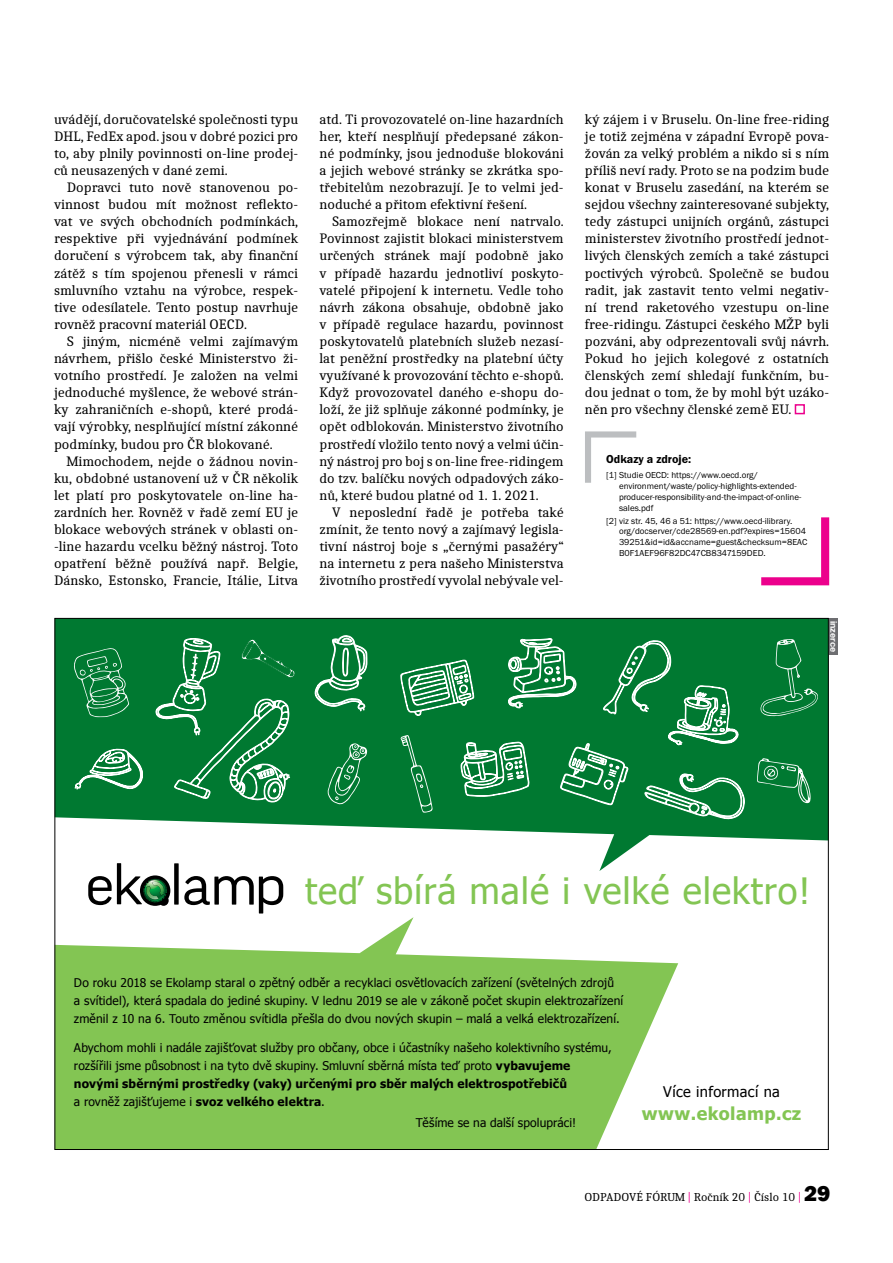
<style>
.page{position:relative;width:893px;height:1263px;background:#fff}
.page>*{position:absolute;margin:0;border:0;box-sizing:border-box;transform-origin:0 0}
.t1{font:36.3px "Tahoma";letter-spacing:.025em;color:#83c553}
.t2{font:700 17.7px "Tahoma";letter-spacing:.025em;color:#83c553}
.t3{font:14.7px "Tahoma";letter-spacing:.025em;color:#000}
.t4{font:14.25px/17.1px "Caladea";color:#000;text-align:justify}
.t5{font:12px/18px "Tahoma";letter-spacing:.01em;color:#000}
.t6{font:12px "Caladea";color:#000}
.t7{font:12px "Franklin Got Itc TOT Dem";color:#000}
.t8{font:9px/10.8px "Franklin Got Itc TOT Boo";color:#000}
.t9{font:700 9px "Helvetica Neue LT Pro";color:#fff}
.s1{font-weight:700}
.s2{color:#ec008c}
.s3{font-family:"Franklin Gothic";font-weight:800;font-size:22.5px}
</style>
<div class="page">
<div style="left:795px;top:404px;width:10px;height:10px;border:2px solid #ec008c"></div>
<svg style="left:761px;top:517px;width:68px;height:68px"></svg>
<svg style="left:585px;top:431px;width:51px;height:52px"></svg>
<div style="left:827px;top:618px;width:11px;height:37px;background:#6d6e71"></div>
<svg style="left:57px;top:620px;width:769px;height:251px;fill:#007931"></svg>
<svg style="left:57px;top:917px;width:621px;height:231px;fill:#83c553"></svg>
<svg style="left:88px;top:863px;width:195px;height:50px"></svg>
<svg style="left:315px;top:629px;width:52px;height:82px;background:#38965e"></svg>
<svg style="left:327px;top:743px;width:40px;height:61px;background:#258c4f"></svg>
<svg style="left:757px;top:758px;width:54px;height:45px;background:#238b4d"></svg>
<svg style="left:73px;top:647px;width:56px;height:70px;background:#228a4c"></svg>
<svg style="left:156px;top:638px;width:140px;height:165px;background:#20894b"></svg>
<svg style="left:75px;top:749px;width:68px;height:40px"></svg>
<svg style="left:760px;top:639px;width:58px;height:77px;background:#158442"></svg>
<svg style="left:400px;top:638px;width:344px;height:181px;background:#218a4b"></svg>
<p class="t4" style="left:54px;top:110px;width:246px">uvádějí, doručovatelské společnosti typu DHL, FedEx apod. jsou v dobré pozici pro to, aby plnily povinnosti on-line prodej&shy;ců neusazených v dané zemi.</p>
<p class="t4" style="left:54px;top:178px;width:246px;text-indent:13px">Dopravci tuto nově stanovenou po&shy;vinnost budou mít možnost reflekto&shy;vat ve svých obchodních podmínkách, respektive při vyjednávání podmínek doručení s výrobcem tak, aby finanční zátěž s tím spojenou přenesli v rámci smluvního vztahu na výrobce, respek&shy;tive odesílatele. Tento postup navrhuje rovněž pracovní materiál OECD.</p>
<p class="t4" style="left:54px;top:332px;width:246px;text-indent:13px">S jiným, nicméně velmi zajímavým návrhem, přišlo české Ministerstvo ži&shy;votního prostředí. Je založen na velmi jednoduché myšlence, že webové strán&shy;ky zahraničních e-shopů, které prodá&shy;vají výrobky, nesplňující místní zákonné podmínky, budou pro ČR blokované.</p>
<p class="t4" style="left:54px;top:452px;width:246px;text-indent:13px">Mimochodem, nejde o žádnou novin&shy;ku, obdobné ustanovení už v ČR několik let platí pro poskytovatele on-line ha&shy;zardních her. Rovněž v řadě zemí EU je blokace webových stránek v oblasti on--line hazardu vcelku běžný nástroj. Toto opatření běžně používá např. Belgie, Dánsko, Estonsko, Francie, Itálie, Litva</p>
<p class="t4" style="left:319px;top:110px;width:246px">atd. Ti provozovatelé on-line hazardních her, kteří nesplňují předepsané zákon&shy;né podmínky, jsou jednoduše blokováni a jejich webové stránky se zkrátka spo&shy;třebitelům nezobrazují. Je to velmi jed&shy;noduché a přitom efektivní řešení.</p>
<p class="t4" style="left:319px;top:213px;width:246px;text-indent:13px">Samozřejmě blokace není natrvalo.<br>Povinnost zajistit blokaci ministerstvem určených stránek mají podobně jako v případě hazardu jednotliví poskyto&shy;vatelé připojení k internetu. Vedle toho návrh zákona obsahuje, obdobně jako v případě regulace hazardu, povinnost poskytovatelů platebních služeb nezasí&shy;lat peněžní prostředky na platební účty využívané k provozování těchto e-shopů.<br>Když provozovatel daného e-shopu do&shy;loží, že již splňuje zákonné podmínky, je opět odblokován. Ministerstvo životního prostředí vložilo tento nový a velmi účin&shy;ný nástroj pro boj s on-line free-ridingem do tzv. balíčku nových odpadových záko&shy;nů, které budou platné od 1. 1. 2021.</p>
<p class="t4" style="left:319px;top:503px;width:246px;text-indent:13px">V neposlední řadě je potřeba také zmínit, že tento nový a zajímavý legisla&shy;tivní nástroj boje s „černými pasažéry“ na internetu z pera našeho Ministerstva životního prostředí vyvolal nebývale vel-</p>
<p class="t4" style="left:585px;top:110px;width:246px">ký zájem i v Bruselu. On-line free-riding je totiž zejména v západní Evropě pova&shy;žován za velký problém a nikdo si s ním příliš neví rady. Proto se na podzim bude konat v Bruselu zasedání, na kterém se sejdou všechny zainteresované subjekty, tedy zástupci unijních orgánů, zástupci ministerstev životního prostředí jednot&shy;livých členských zemích a také zástupci poctivých výrobců. Společně se budou radit, jak zastavit tento velmi negativ&shy;ní trend raketového vzestupu on-line free-ridingu. Zástupci českého MŽP byli pozváni, aby odprezentovali svůj návrh.<br>Pokud ho jejich kolegové z ostatních členských zemí shledají funkčním, bu&shy;dou jednat o tom, že by mohl být uzáko&shy;něn pro všechny členské země EU.</p>
<p class="t7" style="left:606px;top:453px;width:86px">Odkazy a zdroje:</p>
<p class="t8" style="left:619px;top:470px;width:184px;text-indent:-13px">[1] Studie OECD: https://www.oecd.org/ environment/waste/policy-highlights-extended&shy;producer-responsibility-and-the-impact-of-online&shy;sales.pdf</p>
<p class="t8" style="left:619px;top:515px;width:190px;text-indent:-13px">[2] viz str. 45, 46 a 51: https://www.oecd-ilibrary. org/docserver/cde28569-en.pdf?expires=15604<br>39251&amp;id=id&amp;accname=guest&amp;checksum=8EAC B0F1AEF96F82DC47CB8347159DED.</p>
<p class="t9" style="left:839px;top:621px;width:33px;rotate:90deg">inzerce</p>
<h1 class="t1" style="left:305px;top:867px;width:507px">teď sbírá malé i velké elektro!</h1>
<p class="t5" style="left:74px;top:973px;width:551px">Do roku 2018 se Ekolamp staral o zpětný odběr a recyklaci osvětlovacích zařízení (světelných zdrojů a svítidel), která spadala do jediné skupiny. V lednu 2019 se ale v zákoně počet skupin elektrozařízení změnil z 10 na 6. Touto změnou svítidla přešla do dvou nových skupin ‒ malá a velká elektrozařízení.</p>
<p class="t5" style="left:74px;top:1038px;width:539px">Abychom mohli i nadále zajišťovat služby pro občany, obce i účastníky našeho kolektivního systému, rozšířili jsme působnost i na tyto dvě skupiny. Smluvní sběrná místa teď proto <span class="s1">vybavujeme novými sběrnými prostředky (vaky) určenými pro sběr malých elektrospotřebičů<br></span>a rovněž zajišťujeme i <span class="s1">svoz velkého elektra</span>.</p>
<p class="t5" style="left:416px;top:1113px;width:162px">Těšíme se na další spolupráci!</p>
<p class="t3" style="left:663px;top:1082px;width:118px">Více informací na</p>
<p class="t2" style="left:642px;top:1101px;width:161px">www.ekolamp.cz</p>
<p class="t6" style="left:584px;top:1190px;width:248px">ODPADOVÉ FÓRUM <span class="s2">|</span> Ročník 20 <span class="s2">|</span> Číslo 10 <span class="s2">|</span> <span class="s3">29</span></p>
</div>
